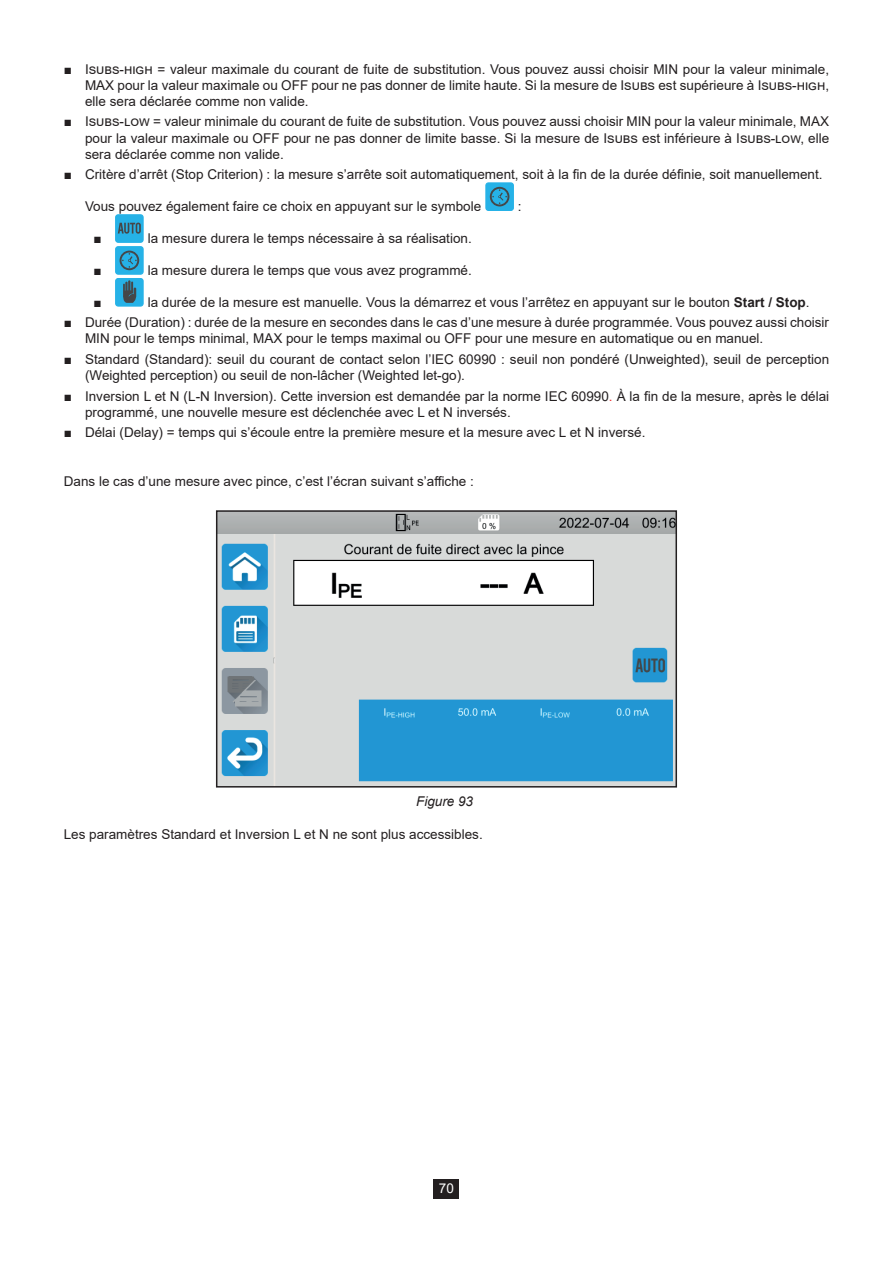
<style>
.page{position:relative;width:893px;height:1263px;background:#fff}
.page>*{position:absolute;margin:0;border:0;box-sizing:border-box;transform-origin:0 0}
.t1{font:13.5px/16.2px "Arial";color:#231f20}
.t2{font:italic 13.5px "Arial";color:#231f20}
.t3{font:13.5px "Arial";color:#fff}
.s1{font-weight:700}
.s2{color:#ee2d2d}
</style>
<div class="page">
<div style="left:434px;top:1179px;width:25px;height:19px;background:#231f20"></div>
<div style="left:486px;top:183px;width:27px;height:27px;background:#26b2e7;border-radius:3px"></div>
<div style="left:485px;top:182px;width:29px;height:29px;border:1px solid #26b2e7;border-radius:3px"></div>
<svg style="left:490px;top:187px;width:19px;height:19px"></svg>
<div style="left:116px;top:215px;width:27px;height:27px;background:#26b2e7;border-radius:3px"></div>
<div style="left:115px;top:214px;width:29px;height:29px;border:1px solid #26b2e7;border-radius:3px"></div>
<svg style="left:118px;top:223px;width:23px;height:11px"></svg>
<div style="left:116px;top:247px;width:27px;height:27px;background:#26b2e7;border-radius:3px"></div>
<div style="left:115px;top:246px;width:29px;height:29px;border:1px solid #26b2e7;border-radius:3px"></div>
<svg style="left:120px;top:251px;width:19px;height:19px"></svg>
<div style="left:116px;top:279px;width:27px;height:27px;background:#26b2e7;border-radius:3px"></div>
<div style="left:115px;top:278px;width:29px;height:29px;border:1px solid #26b2e7;border-radius:3px"></div>
<svg style="left:123px;top:280px;width:14px;height:23px"></svg>
<img style="left:219px;top:513px;width:455px;height:271px">
<div style="left:216px;top:510px;width:461px;height:277px;border:2px solid #231f20"></div>
<p class="t1" style="left:85px;top:61px;width:746px;text-align:justify;text-indent:-21px">■ Isubs-high = valeur maximale du courant de fuite de substitution. Vous pouvez aussi choisir MIN pour la valeur minimale, MAX pour la valeur maximale ou OFF pour ne pas donner de limite haute. Si la mesure de Isubs est supérieure à Isubs-high, elle sera déclarée comme non valide.</p>
<p class="t1" style="left:85px;top:114px;width:746px;text-align:justify;text-indent:-21px">■ Isubs-low = valeur minimale du courant de fuite de substitution. Vous pouvez aussi choisir MIN pour la valeur minimale, MAX pour la valeur maximale ou OFF pour ne pas donner de limite basse. Si la mesure de Isubs est inférieure à Isubs-low, elle sera déclarée comme non valide.</p>
<p class="t1" style="left:64px;top:166px;width:760px">■ Critère d’arrêt (Stop Criterion) : la mesure s’arrête soit automatiquement, soit à la fin de la durée définie, soit manuellement.</p>
<p class="t1" style="left:85px;top:198px;width:398px">Vous pouvez également faire ce choix en appuyant sur le symbole</p>
<p class="t1" style="left:518px;top:198px;width:5px">:</p>
<p class="t1" style="left:94px;top:230px;width:10px">■</p>
<p class="t1" style="left:148px;top:230px;width:326px">la mesure durera le temps nécessaire à sa réalisation.</p>
<p class="t1" style="left:94px;top:262px;width:10px">■</p>
<p class="t1" style="left:148px;top:262px;width:326px">la mesure durera le temps que vous avez programmé.</p>
<p class="t1" style="left:94px;top:294px;width:10px">■</p>
<p class="t1" style="left:148px;top:294px;width:663px">la durée de la mesure est manuelle. Vous la démarrez et vous l’arrêtez en appuyant sur le bouton <span class="s1">Start / Stop</span>.</p>
<p class="t1" style="left:85px;top:314px;width:746px;text-indent:-21px">■ Durée (Duration) : durée de la mesure en secondes dans le cas d’une mesure à durée programmée. Vous pouvez aussi choisir<br>MIN pour le temps minimal, MAX pour le temps maximal ou OFF pour une mesure en automatique ou en manuel.</p>
<p class="t1" style="left:85px;top:351px;width:746px;text-indent:-21px">■ Standard (Standard): seuil du courant de contact selon l’IEC 60990 : seuil non pondéré (Unweighted), seuil de perception (Weighted perception) ou seuil de non-lâcher (Weighted let-go).</p>
<p class="t1" style="left:85px;top:388px;width:746px;text-indent:-21px">■ Inversion L et N (L-N Inversion). Cette inversion est demandée par la norme IEC 60990<span class="s2">.</span> À la fin de la mesure, après le délai programmé, une nouvelle mesure est déclenchée avec L et N inversés.</p>
<p class="t1" style="left:64px;top:424px;width:583px">■ Délai (Delay) = temps qui s’écoule entre la première mesure et la mesure avec L et N inversé.</p>
<p class="t1" style="left:64px;top:473px;width:412px">Dans le cas d’une mesure avec pince, c’est l’écran suivant s’affiche :</p>
<p class="t2" style="left:416px;top:793px;width:59px">Figure 93</p>
<p class="t1" style="left:64px;top:826px;width:420px">Les paramètres Standard et Inversion L et N ne sont plus accessibles.</p>
<p class="t3" style="left:439px;top:1179px;width:17px">70</p>
</div>
